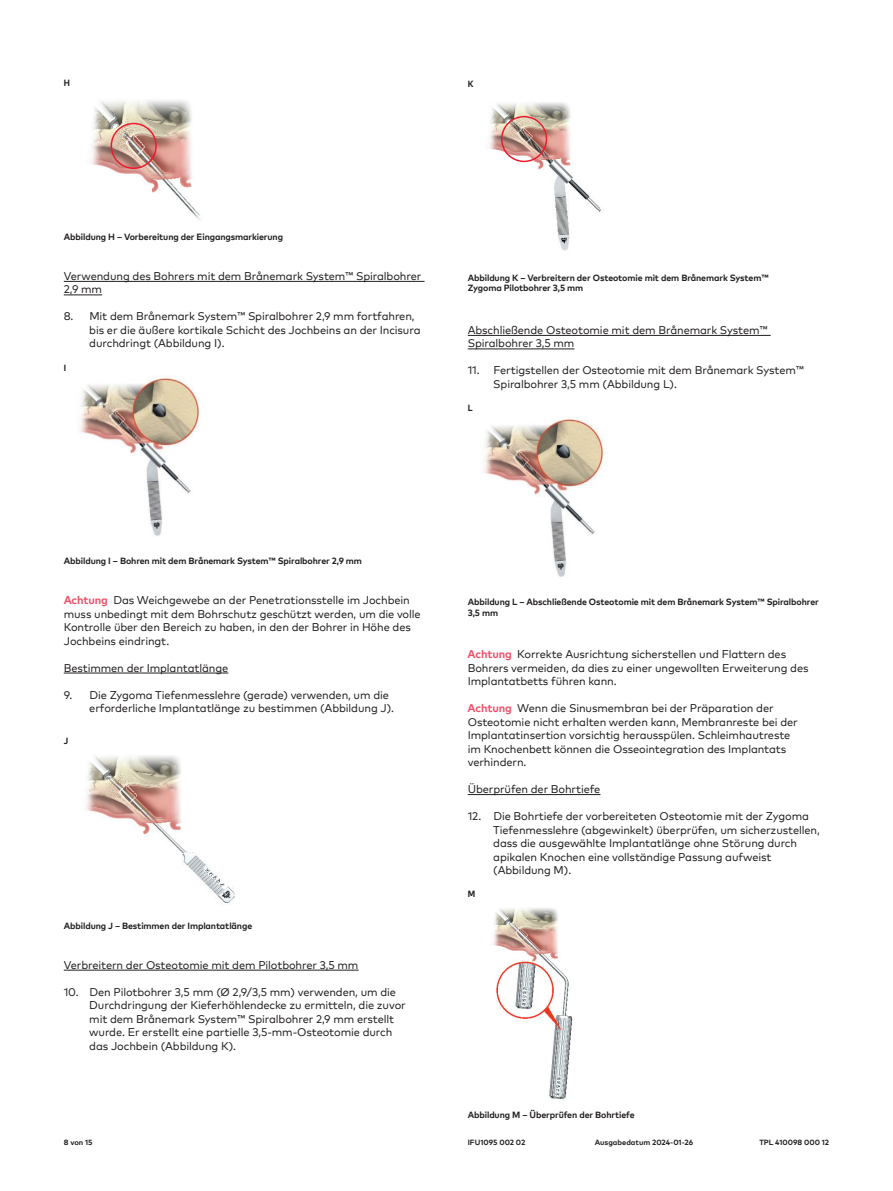
<style>
.page{position:relative;width:893px;height:1191px;background:#fff}
.page>*{position:absolute;margin:0;border:0;box-sizing:border-box;transform-origin:0 0}
.t1{font:11.25px/13.5px "Mark Pro";letter-spacing:-.01em;color:#231f20}
.t2{font:700 9px/10.8px "Mark Pro";letter-spacing:-.01em;color:#231f20}
.t3{font:700 condensed 9px "Mark Pro";color:#231f20}
.t4{font:700 7.5px "Mark Pro";color:#231f20}
.s1{font-weight:700;color:#ef5069}
</style>
<div class="page">
<hr style="left:64px;top:281px;width:360px;height:1px;background:#231f20">
<hr style="left:64px;top:294px;width:38px;height:1px;background:#231f20">
<hr style="left:64px;top:672px;width:164px;height:1px;background:#231f20">
<hr style="left:64px;top:969px;width:295px;height:1px;background:#231f20">
<img style="left:91px;top:100px;width:110px;height:120px">
<div style="left:111px;top:123px;width:46px;height:46px;border:2px solid #ee1b2d;border-radius:50%"></div>
<img style="left:80px;top:378px;width:120px;height:158px">
<img style="left:86px;top:755px;width:149px;height:148px">
<hr style="left:468px;top:335px;width:303px;height:1px;background:#231f20">
<hr style="left:468px;top:348px;width:106px;height:1px;background:#231f20">
<hr style="left:468px;top:794px;width:132px;height:1px;background:#231f20">
<img style="left:489px;top:102px;width:112px;height:149px">
<div style="left:501px;top:116px;width:46px;height:46px;border:2px solid #ee1b2d;border-radius:50%"></div>
<img style="left:484px;top:419px;width:120px;height:158px">
<img style="left:493px;top:908px;width:80px;height:192px">
<p class="t3" style="left:64px;top:76px;width:8px">H</p>
<p class="t3" style="left:468px;top:77px;width:7px">K</p>
<p class="t2" style="left:64px;top:231px;width:221px">Abbildung H – Vorbereitung der Eingangsmarkierung</p>
<p class="t1" style="left:64px;top:268px;width:359px">Verwendung des Bohrers mit dem Brånemark System™ Spiralbohrer<br>2,9 mm</p>
<p class="t1" style="left:89px;top:309px;width:333px;text-indent:-26px">8. Mit dem Brånemark System™ Spiralbohrer 2,9 mm fortfahren, bis er die äußere kortikale Schicht des Jochbeins an der Incisura durchdringt (Abbildung I).</p>
<p class="t3" style="left:64px;top:361px;width:4px">I</p>
<p class="t2" style="left:468px;top:271px;width:302px">Abbildung K – Verbreitern der Osteotomie mit dem Brånemark System™<br>Zygoma Pilotbohrer 3,5 mm</p>
<p class="t1" style="left:468px;top:322px;width:301px">Abschließende Osteotomie mit dem Brånemark System™<br>Spiralbohrer 3,5 mm</p>
<p class="t1" style="left:493px;top:363px;width:312px;text-indent:-26px">11. Fertigstellen der Osteotomie mit dem Brånemark System™<br>Spiralbohrer 3,5 mm (Abbildung L).</p>
<p class="t3" style="left:468px;top:401px;width:6px">L</p>
<p class="t2" style="left:64px;top:555px;width:300px">Abbildung I – Bohren mit dem Brånemark System™ Spiralbohrer 2,9 mm</p>
<p class="t1" style="left:64px;top:592px;width:359px"><span class="s1">Achtung</span> Das Weichgewebe an der Penetrationsstelle im Jochbein muss unbedingt mit dem Bohrschutz geschützt werden, um die volle Kontrolle über den Bereich zu haben, in den der Bohrer in Höhe des Jochbeins eindringt.</p>
<p class="t1" style="left:64px;top:660px;width:166px">Bestimmen der Implantatlänge</p>
<p class="t1" style="left:89px;top:687px;width:306px;text-indent:-26px">9. Die Zygoma Tiefenmesslehre (gerade) verwenden, um die erforderliche Implantatlänge zu bestimmen (Abbildung J).</p>
<p class="t3" style="left:64px;top:734px;width:6px">J</p>
<p class="t2" style="left:64px;top:919px;width:190px">Abbildung J – Bestimmen der Implantatlänge</p>
<p class="t1" style="left:64px;top:957px;width:296px">Verbreitern der Osteotomie mit dem Pilotbohrer 3,5 mm</p>
<p class="t1" style="left:89px;top:984px;width:318px;text-indent:-26px">10. Den Pilotbohrer 3,5 mm (Ø 2,9/3,5 mm) verwenden, um die Durchdringung der Kieferhöhlendecke zu ermitteln, die zuvor mit dem Brånemark System™ Spiralbohrer 2,9 mm erstellt wurde. Er erstellt eine partielle 3,5-mm-Osteotomie durch das Jochbein (Abbildung K).</p>
<p class="t2" style="left:468px;top:595px;width:353px">Abbildung L – Abschließende Osteotomie mit dem Brånemark System™ Spiralbohrer<br>3,5 mm</p>
<p class="t1" style="left:468px;top:646px;width:342px"><span class="s1">Achtung</span> Korrekte Ausrichtung sicherstellen und Flattern des<br>Bohrers vermeiden, da dies zu einer ungewollten Erweiterung des<br>Implantatbetts führen kann.</p>
<p class="t1" style="left:468px;top:700px;width:332px"><span class="s1">Achtung</span> Wenn die Sinusmembran bei der Präparation der Osteotomie nicht erhalten werden kann, Membranreste bei der Implantatinsertion vorsichtig herausspülen. Schleimhautreste im Knochenbett können die Osseointegration des Implantats verhindern.</p>
<p class="t1" style="left:468px;top:781px;width:134px">Überprüfen der Bohrtiefe</p>
<p class="t1" style="left:493px;top:808px;width:328px;text-indent:-26px">12. Die Bohrtiefe der vorbereiteten Osteotomie mit der Zygoma Tiefenmesslehre (abgewinkelt) überprüfen, um sicherzustellen, dass die ausgewählte Implantatlänge ohne Störung durch apikalen Knochen eine vollständige Passung aufweist (Abbildung M).</p>
<p class="t3" style="left:468px;top:886px;width:9px">M</p>
<p class="t2" style="left:468px;top:1108px;width:168px">Abbildung M – Überprüfen der Bohrtiefe</p>
<p class="t4" style="left:64px;top:1137px;width:30px">8 von 15</p>
<p class="t4" style="left:468px;top:1137px;width:59px">IFU1095 002 02</p>
<p class="t4" style="left:595px;top:1137px;width:100px">Ausgabedatum 2024-01-26</p>
<p class="t4" style="left:759px;top:1137px;width:71px">TPL 410098 000 12</p>
</div>
